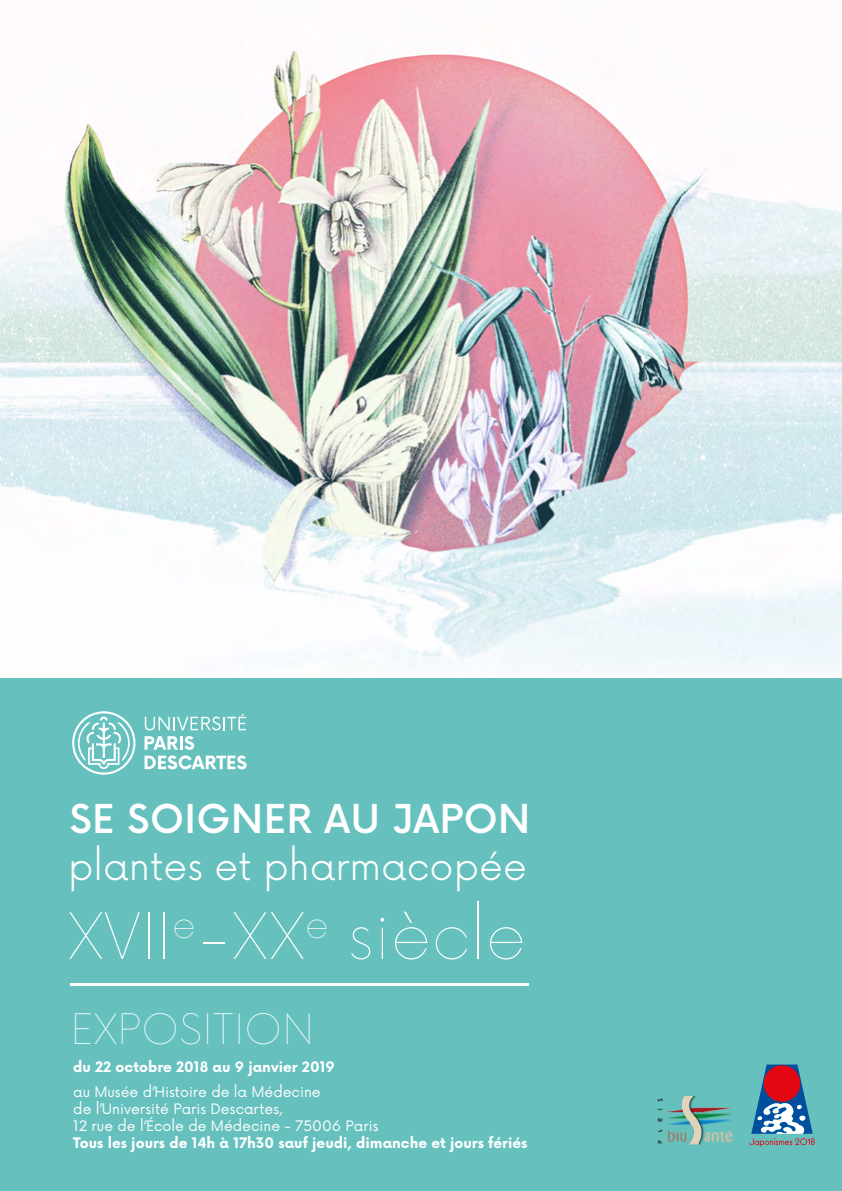
<style>
.page{position:relative;width:842px;height:1191px;background:#fff}
.page>*{position:absolute;margin:0;border:0;box-sizing:border-box;transform-origin:0 0}
.t1{font:100 62.2px "Now";color:#fff}
.t2{font:100 40.8px "Now";color:#fff}
.t3{font:500 38.8px "Now";letter-spacing:.015em;color:#fff}
.t4{font:300 37.6px "Now";color:#fff}
.t5{font:14.2px/17px "Now";color:#fff}
.t6{font:700 14.2px "Now";color:#fff}
</style>
<div class="page">
<img style="left:0;top:51px;width:842px;height:622px">
<div style="left:0;top:678px;width:842px;height:513px;background:#66c1be"></div>
<svg style="left:145px;top:736px;width:102px;height:33px"></svg>
<svg style="left:72px;top:711px;width:64px;height:63px"></svg>
<svg style="left:145px;top:714px;width:101px;height:16px"></svg>
<img style="left:657px;top:1096px;width:75px;height:49px">
<svg style="left:749px;top:1064px;width:66px;height:83px"></svg>
<div style="left:764px;top:1065px;width:36px;height:36px;background:#e30613;border-radius:50%"></div>
<hr style="left:70px;top:983px;width:458px;height:2px;background:#fffef9">
<h3 class="t3" style="left:70px;top:789px;width:462px">SE SOIGNER AU JAPON</h3>
<h3 class="t4" style="left:68px;top:836px;width:460px">plantes et pharmacopée</h3>
<h1 class="t1" style="left:68px;top:886px;width:460px">XVII<sup>e</sup>-XX<sup>e</sup> siècle</h1>
<h2 class="t2" style="left:70px;top:996px;width:245px">EXPOSITION</h2>
<p class="t6" style="left:73px;top:1056px;width:263px">du 22 octobre 2018 au 9 janvier 2019</p>
<p class="t5" style="left:73px;top:1082px;width:307px">au Musée d’Histoire de la Médecine<br>de l’Université Paris Descartes,<br>12 rue de l’École de Médecine - 75006 Paris</p>
<p class="t6" style="left:73px;top:1131px;width:456px">Tous les jours de 14h à 17h30 sauf jeudi, dimanche et jours fériés</p>
</div>
